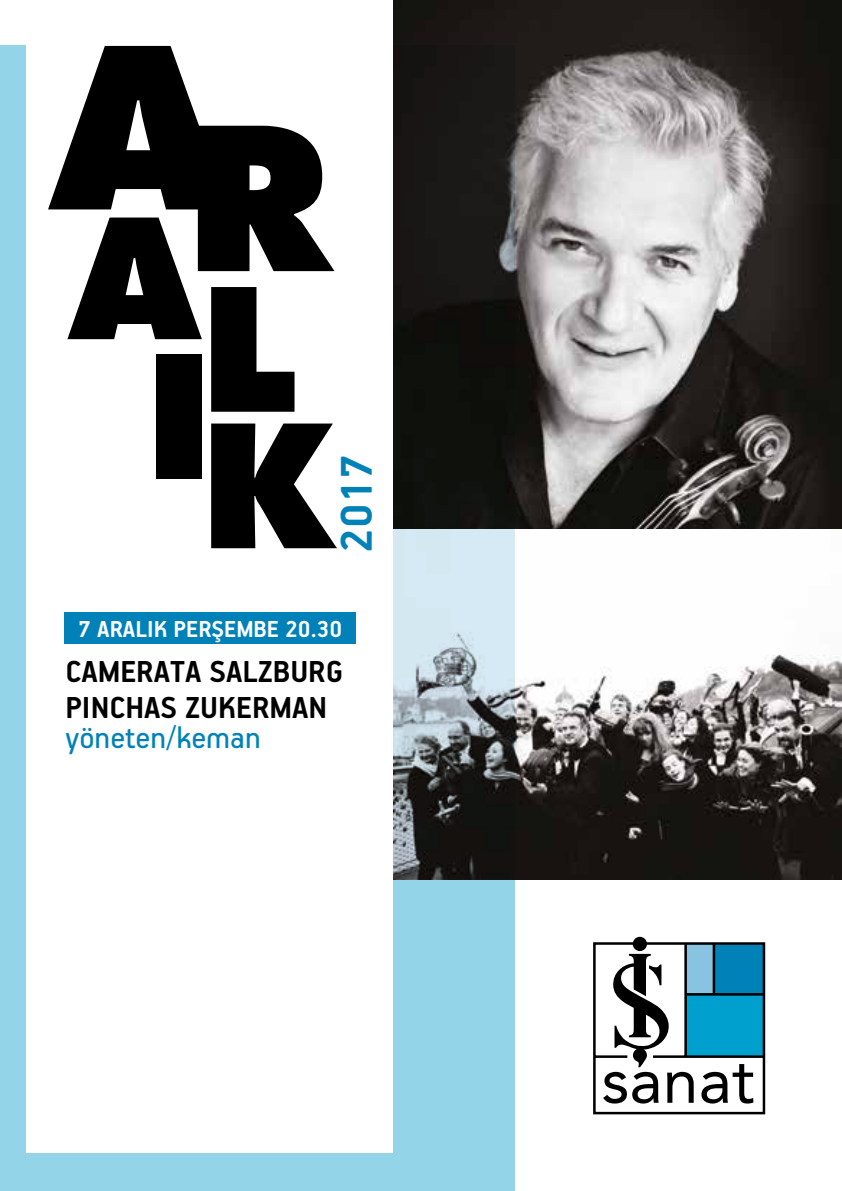
<style>
.page{position:relative;width:842px;height:1191px;background:#fff}
.page>*{position:absolute;margin:0;border:0;box-sizing:border-box;transform-origin:0 0}
.t1{font:700 49.8px "PF Handbook Pro";color:#0082b9}
.t2{font:700 34px/35.6px "PF Handbook Pro";color:#000}
.t3{font:34px "PF Handbook Pro";color:#0082b9}
.t4{font:700 25.8px "PF Handbook Pro";color:#fff}
</style>
<div class="page">
<div style="left:0;top:46px;width:515px;height:1145px;background:#94d4e9"></div>
<img style="left:393px;top:0;width:449px;height:879px">
<svg style="left:593px;top:936px;width:173px;height:179px"></svg>
<div style="left:27px;top:0;width:366px;height:1152px;background:#fff"></div>
<div style="left:65px;top:612px;width:291px;height:32px;background:#0082b9"></div>
<svg style="left:48px;top:46px;width:287px;height:366px"></svg>
<div style="left:157px;top:354px;width:45px;height:125px;background:#000"></div>
<svg style="left:211px;top:423px;width:126px;height:125px"></svg>
<svg style="left:393px;top:46px;width:122px;height:833px;background:#464a4b"></svg>
<h1 class="t1" style="left:326px;top:553px;width:100px;rotate:-90deg">2017</h1>
<p class="t4" style="left:78px;top:613px;width:266px">7 ARALIK PERŞEMBE 20.30</p>
<p class="t2" style="left:65px;top:652px;width:279px">CAMERATA SALZBURG<br>PINCHAS ZUKERMAN</p>
<p class="t3" style="left:65px;top:717px;width:197px">yöneten/keman</p>
</div>
